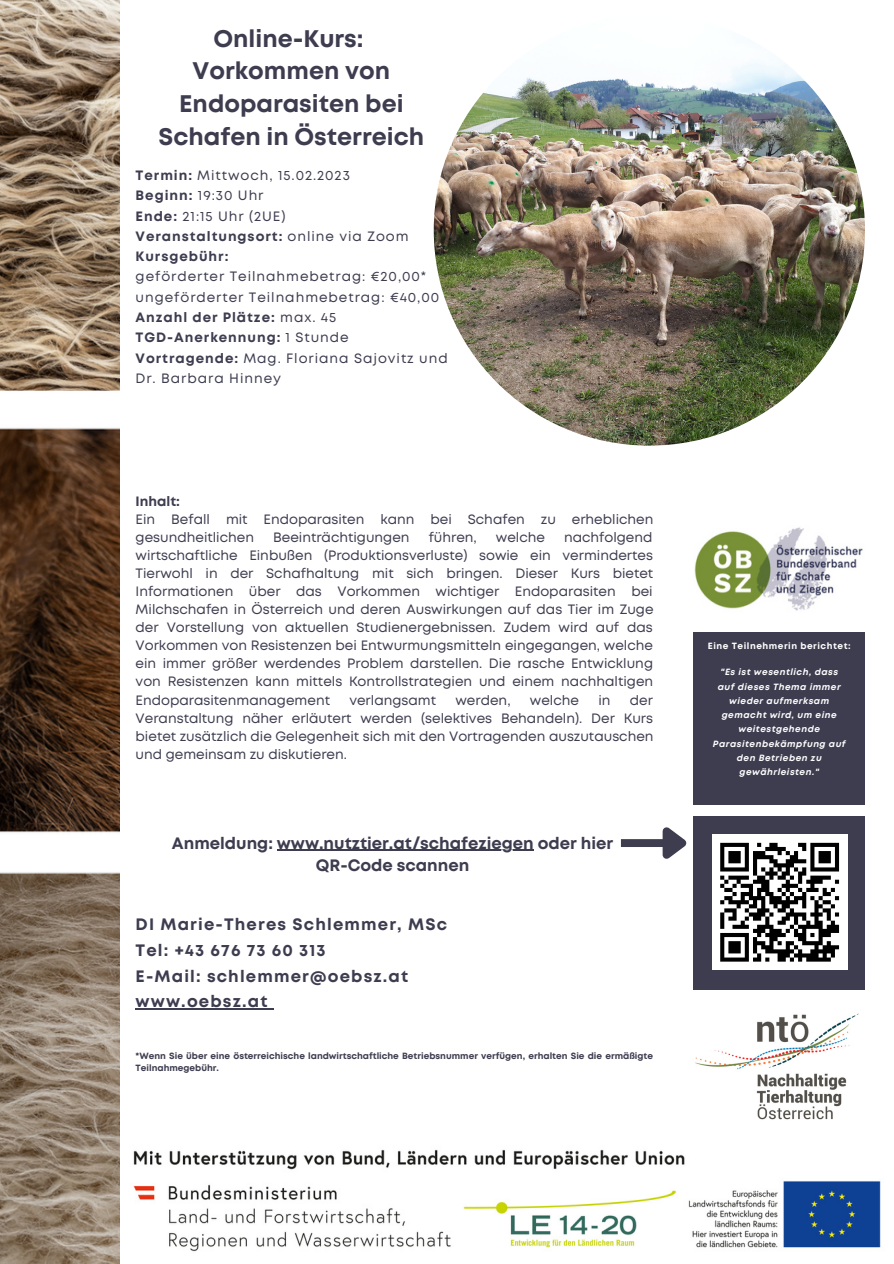
<style>
.page{position:relative;width:894px;height:1264px;background:#fff}
.page>*{position:absolute;margin:0;border:0;box-sizing:border-box;transform-origin:0 0}
.t1{font:700 24px/32.7px "Mont";color:#3e3d50;text-align:center}
.t2{font:700 16.5px/26px "Mont";letter-spacing:.07em;color:#3e3d50}
.t3{font:700 16.5px/22.5px "Mont";color:#3e3d50;text-align:center}
.t4{font:13.5px/18px "Mont";color:#3e3d50;text-align:justify}
.t5{font:13.5px/20.2px "Mont";letter-spacing:.07em;color:#3e3d50}
.t6{font:700 13.5px "Mont";color:#3e3d50}
.t7{font:italic 700 9px/14.2px "Mont";letter-spacing:.06em;color:#fff;text-align:center}
.t8{font:700 9px/12px "Mont";color:#3e3d50}
.t9{font:700 9px "Mont";letter-spacing:.06em;color:#fff}
.s1{font-weight:700}
</style>
<div class="page">
<div style="left:693px;top:815px;width:171px;height:174px;background:#3e3d50"></div>
<div style="left:693px;top:632px;width:171px;height:172px;background:#3e3d50"></div>
<img style="left:695px;top:1013px;width:164px;height:107px">
<img style="left:133px;top:1149px;width:748px;height:103px">
<img style="left:433px;top:15px;width:431px;height:430px;border-radius:50%">
<img style="left:694px;top:527px;width:169px;height:84px">
<hr style="left:277px;top:849px;width:256px;height:2px;background:#3e3d50">
<div style="left:620px;top:839px;width:44px;height:8px;background:#3e3d50"></div>
<svg style="left:655px;top:827px;width:32px;height:32px"></svg>
<img style="left:0;top:0;width:120px;height:1263px">
<div style="left:711px;top:834px;width:136px;height:135px;background:#fff"></div>
<svg style="left:720px;top:842px;width:120px;height:120px"></svg>
<hr style="left:136px;top:1008px;width:132px;height:1px;background:#3e3d50">
<h1 class="t1" style="left:159px;top:24px;width:267px">Online-Kurs:<br>Vorkommen von<br>Endoparasiten bei<br>Schafen in Österreich</h1>
<p class="t5" style="left:136px;top:166px;width:274px"><span class="s1">Termin:</span> Mittwoch, 15.02.2023<br><span class="s1">Beginn:</span> 19:30 Uhr<br><span class="s1">Ende:</span> 21:15 Uhr (2UE)<br><span class="s1">Veranstaltungsort:</span> online via Zoom<br><span class="s1">Kursgebühr:</span></p>
<p class="t5" style="left:136px;top:267px;width:313px">geförderter Teilnahmebetrag: €20,00* ungeförderter Teilnahmebetrag: €40,00<br><span class="s1">Anzahl der Plätze:</span> max. 45<br><span class="s1">TGD-Anerkennung:</span> 1 Stunde<br><span class="s1">Vortragende:</span> Mag. Floriana Sajovitz und<br>Dr. Barbara Hinney</p>
<p class="t6" style="left:136px;top:496px;width:46px">Inhalt:</p>
<p class="t4" style="left:136px;top:511px;width:519px">Ein Befall mit Endoparasiten kann bei Schafen zu erheblichen gesundheitlichen</p>
<p class="t4" style="left:136px;top:529px;width:519px;text-indent:428px">nachfolgend wirtschaftliche Einbußen (Produktionsverluste) sowie ein vermindertes Tierwohl in der Schafhaltung mit sich bringen. Dieser Kurs bietet Informationen über das Vorkommen wichtiger Endoparasiten bei Milchschafen in Österreich und deren Auswirkungen auf das Tier im Zuge der Vorstellung von aktuellen Studienergebnissen. Zudem wird auf das Vorkommen von Resistenzen bei Entwurmungsmitteln eingegangen, welche ein immer größer werdendes Problem darstellen. Die rasche Entwicklung von Resistenzen kann mittels Kontrollstrategien und einem nachhaltigen Endoparasitenmanagement</p>
<p class="t4" style="left:273px;top:529px;width:138px">Beeinträchtigungen</p>
<p class="t4" style="left:428px;top:529px;width:50px">führen,</p>
<p class="t4" style="left:495px;top:529px;width:51px">welche</p>
<p class="t4" style="left:136px;top:691px;width:519px;text-indent:494px">der Veranstaltung näher erläutert werden (selektives Behandeln). Der Kurs bietet zusätzlich die Gelegenheit sich mit den Vortragenden auszutauschen und gemeinsam zu diskutieren.</p>
<p class="t4" style="left:349px;top:691px;width:88px">verlangsamt</p>
<p class="t4" style="left:455px;top:691px;width:57px">werden,</p>
<p class="t4" style="left:529px;top:691px;width:51px">welche</p>
<p class="t4" style="left:598px;top:691px;width:14px">in</p>
<p class="t3" style="left:172px;top:833px;width:442px">Anmeldung: www.nutztier.at/schafeziegen oder hier<br>QR-Code scannen</p>
<p class="t2" style="left:136px;top:912px;width:313px">DI Marie-Theres Schlemmer, MSc<br>Tel: +43 676 73 60 313<br>E-Mail: schlemmer@oebsz.at www.oebsz.at</p>
<p class="t8" style="left:136px;top:1050px;width:519px">*Wenn Sie über eine österreichische landwirtschaftliche Betriebsnummer verfügen, erhalten Sie die ermäßigte<br>Teilnahmegebühr.</p>
<p class="t9" style="left:707px;top:642px;width:144px">Eine Teilnehmerin berichtet:</p>
<p class="t7" style="left:712px;top:665px;width:134px">"Es ist wesentlich, dass auf dieses Thema immer wieder aufmerksam gemacht wird, um eine weitestgehende<br>Parasitenbekämpfung auf den Betrieben zu gewährleisten."</p>
</div>
